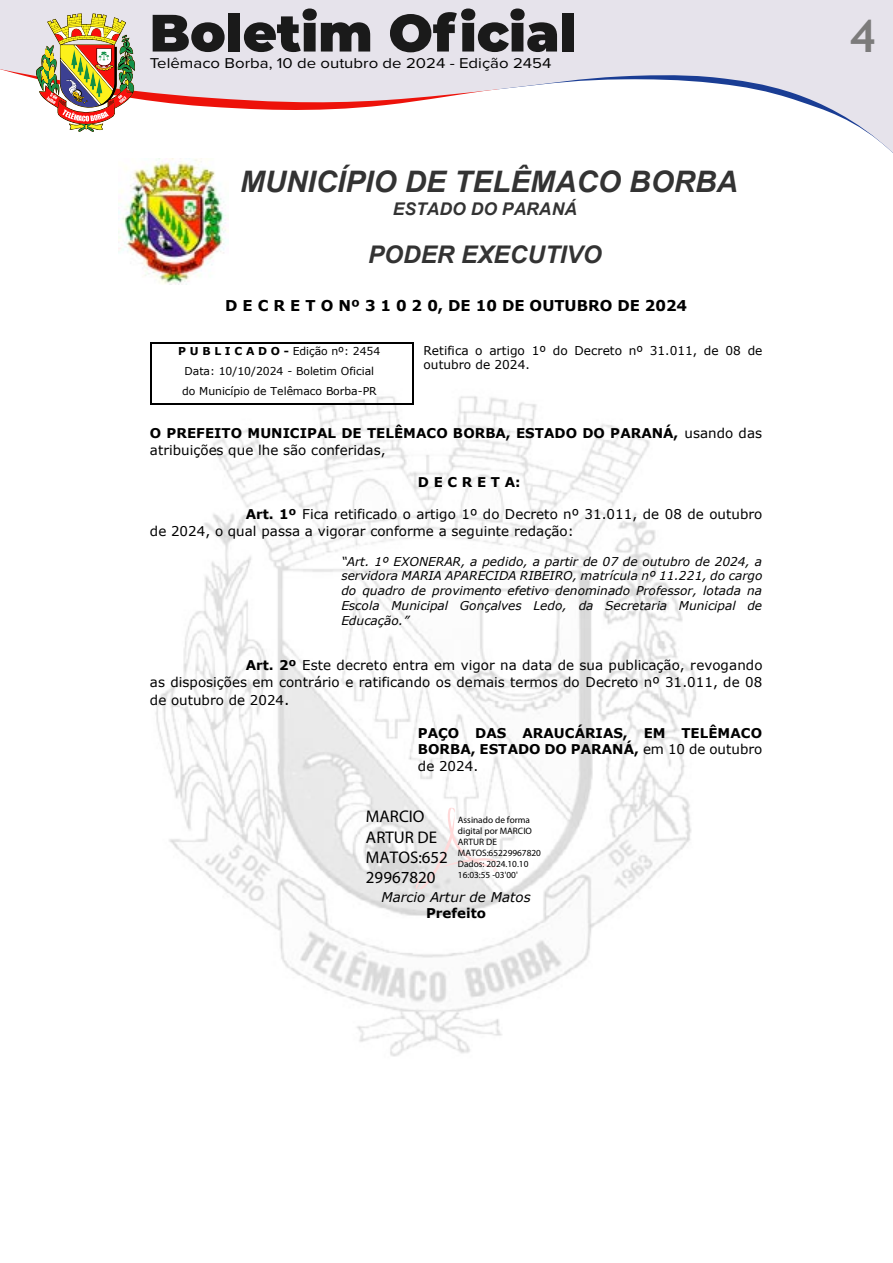
<style>
.page{position:relative;width:893px;height:1263px;background:#fff}
.page>*{position:absolute;margin:0;border:0;box-sizing:border-box;transform-origin:0 0}
.t1{font:700 45px "Trebuchet MS";color:#7c7b7b}
.t2{font:italic 700 29.7px "Arial";color:#333}
.t3{font:italic 700 24.3px "Arial";color:#333}
.t4{font:italic 700 17.55px "Arial";color:#333}
.t5{font:16.95px/20.2px "Myriad Pro";color:#000}
.t6{font:700 14.85px "Verdana";color:#000}
.t7{font:14.7px "Proxima Nova";color:#000;scale:1.14 1}
.t8{font:13.5px/17.1px "Verdana";color:#000}
.t9{font:700 13.5px/16.5px "Verdana";color:#000}
.t10{font:italic 13.5px "Verdana";color:#000}
.t11{font:italic 12.15px/14.9px "Verdana";color:#000;text-align:justify}
.t12{font:12.15px/14.7px "Verdana";letter-spacing:.005em;color:#000}
.t13{font:10.8px/19.6px "Verdana";letter-spacing:-.005em;color:#000;text-align:center}
.t14{font:9.3px/11.1px "Myriad Pro";color:#000}
.s1{font-weight:700}
.s2{font-weight:400}
.s3{font-size:14.85px}
</style>
<div class="page">
<div style="left:0;top:0;width:893px;height:9px;background:#e6e3eb"></div>
<svg style="left:0;top:9px;width:893px;height:144px"></svg>
<img style="left:119px;top:158px;width:110px;height:127px">
<img style="left:155px;top:396px;width:541px;height:661px">
<hr style="left:152px;top:342px;width:260px;height:2px;background:#000">
<hr style="left:150px;top:344px;width:2px;height:59px;background:#000">
<hr style="left:152px;top:403px;width:260px;height:2px;background:#000">
<hr style="left:412px;top:344px;width:2px;height:59px;background:#000">
<svg style="left:416px;top:808px;width:81px;height:81px"></svg>
<p class="t7" style="left:150px;top:53px;width:354px">Telêmaco Borba, 10 de outubro de 2024 - Edição 2454</p>
<h2 class="t2" style="left:240px;top:162px;width:499px">MUNICÍPIO DE TELÊMACO BORBA</h2>
<p class="t4" style="left:393px;top:197px;width:186px">ESTADO DO PARANÁ</p>
<h3 class="t3" style="left:368px;top:238px;width:235px">PODER EXECUTIVO</h3>
<p class="t6" style="left:225px;top:295px;width:464px">D E C R E T O Nº 3 1 0 2 0, DE 10 DE OUTUBRO DE 2024</p>
<p class="t12" style="left:423px;top:343px;width:340px">Retifica o artigo 1º do Decreto nº 31.011, de 08 de outubro de 2024.</p>
<p class="t13" style="left:178px;top:341px;width:204px"><span class="s1">P U B L I C A D O -</span> Edição nº: 2454<br>Data: 10/10/2024 - Boletim Oficial do Município de Telêmaco Borba-PR</p>
<p class="t9" style="left:150px;top:425px;width:614px">O PREFEITO MUNICIPAL DE TELÊMACO BORBA, ESTADO DO PARANÁ, <span class="s2">usando das atribuições que lhe são conferidas,</span></p>
<p class="t9" style="left:418px;top:474px;width:104px">D E C R E T A:</p>
<p class="t8" style="left:150px;top:506px;width:614px;line-height:16.5px;text-indent:96px"><span class="s1">Art. 1º</span> Fica retificado o artigo 1º do Decreto nº 31.011, de 08 de outubro de 2024, o qual passa a vigorar conforme a seguinte redação:</p>
<p class="t11" style="left:341px;top:554px;width:423px">“Art. 1º EXONERAR, a pedido, a partir de 07 de outubro de 2024, a servidora MARIA APARECIDA RIBEIRO, matrícula nº 11.221, do cargo do quadro de provimento efetivo denominado Professor, lotada na Escola Municipal Gonçalves Ledo, da Secretaria Municipal de Educação.”</p>
<p class="t8" style="left:150px;top:657px;width:614px;text-align:justify;text-indent:96px"><span class="s1">Art. 2º</span> Este decreto entra em vigor na data de sua publicação, revogando as disposições em contrário e ratificando os demais termos do Decreto nº 31.011, de 08 de outubro de 2024<span class="s3">.</span></p>
<p class="t9" style="left:418px;top:724px;width:346px;text-align:justify">PAÇO DAS ARAUCÁRIAS, EM TELÊMACO BORBA, ESTADO DO PARANÁ, <span class="s2">em 10 de outubro de 2024.</span></p>
<p class="t5" style="left:366px;top:806px;width:83px">MARCIO<br>ARTUR DE<br>MATOS:652<br>29967820</p>
<p class="t14" style="left:458px;top:814px;width:85px">Assinado de forma digital por MARCIO<br>ARTUR DE<br>MATOS:65229967820<br>Dados: 2024.10.10<br>16:03:55 -03'00'</p>
<p class="t10" style="left:381px;top:887px;width:151px">Marcio Artur de Matos</p>
<p class="t9" style="left:426px;top:905px;width:62px">Prefeito</p>
<h1 class="t1" style="left:850px;top:8px;width:28px">4</h1>
</div>
